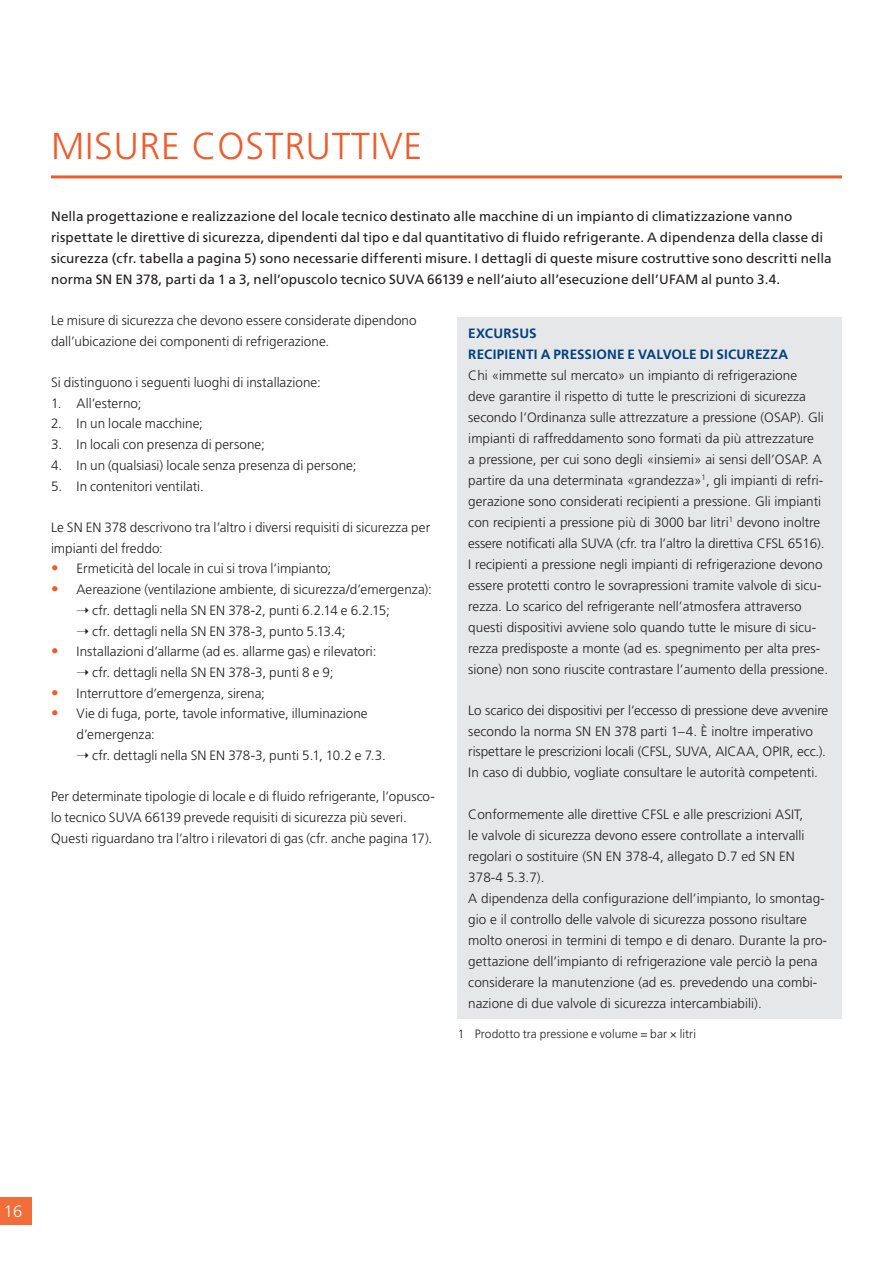
<style>
.page{position:relative;width:893px;height:1263px;background:#fff}
.page>*{position:absolute;margin:0;border:0;box-sizing:border-box;transform-origin:0 0}
.Kapiteltitel{font:300 37.5px "Frutiger LT Std";letter-spacing:.02em;color:#f15b2a}
.t1{font:300 16.5px "Frutiger LT Std";color:#fff}
.Kasten{font:300 13.5px/21px "Frutiger LT Std";color:#231f20}
.Fliesstext{font:300 13.5px/20.7px "Frutiger LT Std";color:#231f20}
.Lead{font:13.5px/20.7px "Frutiger";letter-spacing:.005em;color:#231f20}
.Kastentitel{font:700 13.5px "Frutiger LT Std";letter-spacing:.015em;color:#014081}
.Fussnote{font:300 12px "Frutiger LT Std";letter-spacing:.005em;color:#231f20}
.s1{font-size:15px;color:#f15b2a}
</style>
<div class="page">
<div style="left:0;top:1197px;width:32px;height:28px;background:#f26d39"></div>
<hr style="left:51px;top:175px;width:791px;height:3px;background:#f15b2a">
<div style="left:458px;top:317px;width:384px;height:701px;background:#e6e7e9"></div>
<p class="Kapiteltitel" style="left:51px;top:125px;width:373px">MISURE COSTRUTTIVE</p>
<p class="Lead" style="left:51px;top:206px;width:782px">Nella progettazione e realizzazione del locale tecnico destinato alle macchine di un impianto di climatizzazione vanno rispettate le direttive di sicurezza, dipendenti dal tipo e dal quantitativo di fluido refrigerante. A dipendenza della classe di sicurezza (cfr. tabella a pagina 5) sono necessarie differenti misure. I dettagli di queste misure costruttive sono descritti nella norma SN EN 378, parti da 1 a 3, nell’opuscolo tecnico SUVA 66139 e nell’aiuto all’esecuzione dell’UFAM al punto 3.4.</p>
<p class="Fliesstext" style="left:51px;top:310px;width:367px">Le misure di sicurezza che devono essere considerate dipendono dall’ubicazione dei componenti di refrigerazione.</p>
<p class="Fliesstext" style="left:51px;top:372px;width:271px">Si distinguono i seguenti luoghi di installazione:</p>
<p class="Fliesstext" style="left:51px;top:393px;width:92px">1. All’esterno;</p>
<p class="Fliesstext" style="left:51px;top:414px;width:153px">2. In un locale macchine;</p>
<p class="Fliesstext" style="left:51px;top:434px;width:215px">3. In locali con presenza di persone;</p>
<p class="Fliesstext" style="left:51px;top:455px;width:307px">4. In un (qualsiasi) locale senza presenza di persone;</p>
<p class="Fliesstext" style="left:51px;top:476px;width:152px">5. In contenitori ventilati.</p>
<p class="Fliesstext" style="left:51px;top:517px;width:381px">Le SN EN 378 descrivono tra l’altro i diversi requisiti di sicurezza per impianti del freddo:</p>
<p class="Kasten" style="left:51px;top:558px;width:282px"><span class="s1">•</span> Ermeticità del locale in cui si trova l’impianto;</p>
<p class="Kasten" style="left:92px;top:579px;width:341px;text-indent:-41px"><span class="s1">•</span> Aereazione (ventilazione ambiente, di sicurezza/d’emergenza): cfr. dettagli nella SN EN 378-2, punti 6. 2.14 e 6. 2.15;<br>cfr. dettagli nella SN EN 378-3, punto 5.13.4;</p>
<p class="Kasten" style="left:51px;top:641px;width:327px;text-align:center"><span class="s1">•</span> Installazioni d’allarme (ad es. allarme gas) e rilevatori: cfr. dettagli nella SN EN 378-3, punti 8 e 9;</p>
<p class="Kasten" style="left:51px;top:683px;width:215px"><span class="s1">•</span> Interruttore d’emergenza, sirena;</p>
<p class="Kasten" style="left:51px;top:703px;width:318px"><span class="s1">•</span> Vie di fuga, porte, tavole informative, illuminazione</p>
<p class="Kasten" style="left:77px;top:724px;width:80px">d’emergenza:</p>
<p class="Kasten" style="left:92px;top:745px;width:293px">cfr. dettagli nella SN EN 378-3, punti 5.1, 10. 2 e 7.3.</p>
<p class="Fliesstext" style="left:51px;top:786px;width:386px">Per determinate tipologie di locale e di fluido refrigerante, l’opusco&shy;lo tecnico SUVA 66139 prevede requisiti di sicurezza più severi.<br>Questi riguardano tra l’altro i rilevatori di gas (cfr. anche pagina 17).</p>
<p class="Kastentitel" style="left:468px;top:325px;width:70px">EXCURSUS</p>
<p class="Kastentitel" style="left:468px;top:346px;width:321px">RECIPIENTI A PRESSIONE E VALVOLE DI SICUREZZA</p>
<p class="Kasten" style="left:468px;top:365px;width:357px">Chi «immette sul mercato» un impianto di refrigerazione deve garantire il rispetto di tutte le prescrizioni di sicurezza secondo l’Ordinanza sulle attrezzature a pressione (OSAP). Gli impianti di raffreddamento sono formati da più attrezzature a pressione, per cui sono degli «insiemi» ai sensi dell’OSAP. A partire da una determinata «grandezza»<sup>1</sup>, gli impianti di refri&shy;gerazione sono considerati recipienti a pressione. Gli impianti con recipienti a pressione più di 3000 bar litri<sup>1</sup> devono inoltre essere notificati alla SUVA (cfr. tra l’altro la direttiva CFSL 6516).</p>
<p class="Kasten" style="left:468px;top:554px;width:359px">I recipienti a pressione negli impianti di refrigerazione devono essere protetti contro le sovrapressioni tramite valvole di sicu&shy;rezza. Lo scarico del refrigerante nell’atmosfera attraverso questi dispositivi avviene solo quando tutte le misure di sicu&shy;rezza predisposte a monte (ad es. spegnimento per alta pres&shy;sione) non sono riuscite contrastare l’aumento della pressione.</p>
<p class="Kasten" style="left:468px;top:700px;width:362px">Lo scarico dei dispositivi per l’eccesso di pressione deve avvenire secondo la norma SN EN 378 parti 1–4. È inoltre imperativo rispettare le prescrizioni locali (CFSL, SUVA, AICAA, OPIR, ecc.).<br>In caso di dubbio, vogliate consultare le autorità competenti.</p>
<p class="Kasten" style="left:468px;top:804px;width:338px">Conformemente alle direttive CFSL e alle prescrizioni ASIT, le valvole di sicurezza devono essere controllate a intervalli regolari o sostituire (SN EN 378-4, allegato D. 7 ed SN EN 378-4 5.3.7).</p>
<p class="Kasten" style="left:468px;top:888px;width:360px">A dipendenza della configurazione dell’impianto, lo smontag&shy;gio e il controllo delle valvole di sicurezza possono risultare molto onerosi in termini di tempo e di denaro. Durante la pro&shy;gettazione dell’impianto di refrigerazione vale perciò la pena considerare la manutenzione (ad es. prevedendo una combi&shy;nazione di due valvole di sicurezza intercambiabili).</p>
<p class="Fussnote" style="left:458px;top:1027px;width:240px">1 Prodotto tra pressione e volume = bar × litri</p>
<p class="t1" style="left:4px;top:1202px;width:20px">16</p>
</div>
